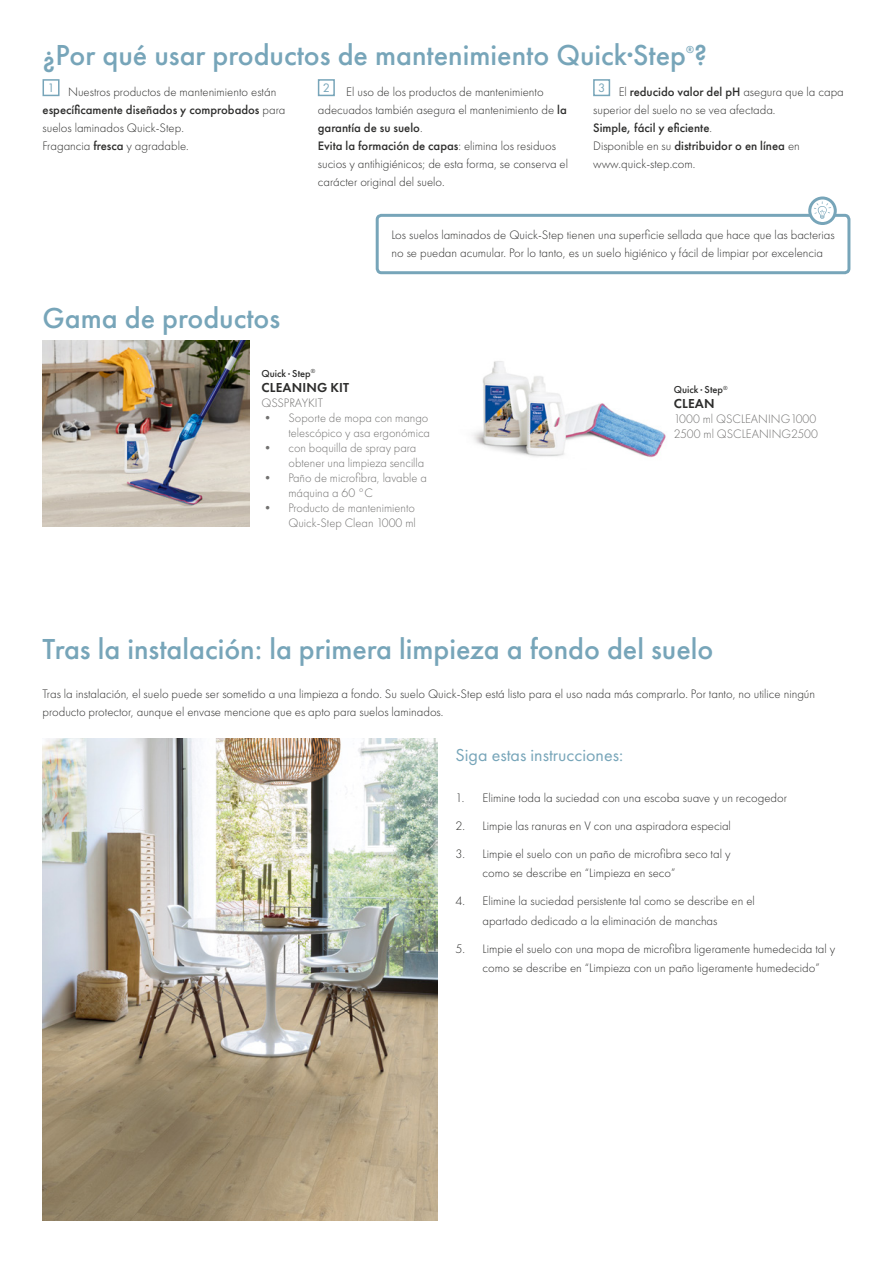
<style>
.page{position:relative;width:893px;height:1263px;background:#fff}
.page>*{position:absolute;margin:0;border:0;box-sizing:border-box;transform-origin:0 0}
.BIG_TITLE_20_25{font:500 30px "Futura PT";color:#77a5b9}
.TITLE_16_30{font:500 30px "Futura PT";color:#77a5b9}
.TITLE_16_30-2{font:18px "Futura PT";color:#77a5b9}
.PRODUCT_NAME{font:600 13.5px "Futura PT";letter-spacing:.01em;color:#2d2d2c}
.Body{font:300 12.75px/18px "Futura PT";color:#2d2d2c}
.PRODUCT_CODE_TEXT{font:300 12.75px/15px "Futura PT";color:#727170;text-align:right}
.TITLE_16_30-3{font:300 12.75px/18px "Futura PT";color:#2d2d2c}
.Body-2{font:500 12.75px "Futura PT";color:#2d2d2c}
.Body-3{font:12.75px "Futura PT";color:#77a5b9}
.QuickStep_7pt{font:500 10.5px "Futura PT";color:#2d2d2c}
.BIG_TITLE_20_25-2{font:600 10.5px "Futura PT";color:#77a5b9}
.s1{font-weight:500}
.s2{font-weight:300}
.s3{font-weight:400;font-size:6px}
</style>
<div class="page">
<img style="left:43px;top:341px;width:206px;height:185px">
<img style="left:472px;top:361px;width:194px;height:97px">
<img style="left:43px;top:738px;width:394px;height:482px">
<div style="left:376px;top:214px;width:474px;height:60px;border:3px solid #77a5b9;border-radius:4px"></div>
<svg style="left:810px;top:198px;width:25px;height:25px"></svg>
<div style="left:808px;top:196px;width:29px;height:29px;border:3px solid #77a5b9;border-radius:50%"></div>
<svg style="left:814px;top:201px;width:17px;height:18px"></svg>
<div style="left:43px;top:79px;width:17px;height:17px;border:2px solid #77a5b9"></div>
<div style="left:318px;top:79px;width:17px;height:17px;border:2px solid #77a5b9"></div>
<div style="left:593px;top:79px;width:17px;height:17px;border:2px solid #77a5b9"></div>
<p class="BIG_TITLE_20_25" style="left:43px;top:37px;width:666px">¿Por qué usar productos de mantenimiento Quick·Step ?</p>
<p class="BIG_TITLE_20_25-2" style="left:686px;top:43px;width:9px">®</p>
<p class="Body-3" style="left:47px;top:81px;width:9px">1</p>
<p class="Body" style="left:43px;top:83px;width:244px;text-indent:26px">Nuestros productos de mantenimiento están <span class="s1">específicamente diseñados y comprobados</span> para suelos laminados Quick-Step.</p>
<p class="Body" style="left:43px;top:137px;width:148px">Fragancia <span class="s1">fresca</span> y agradable.</p>
<p class="BIG_TITLE_20_25" style="left:43px;top:300px;width:239px">Gama de productos</p>
<p class="Body-3" style="left:323px;top:81px;width:9px">2</p>
<p class="Body" style="left:318px;top:83px;width:250px;text-indent:28px">El uso de los productos de mantenimiento adecuados también asegura el mantenimiento de <span class="s1">la garantía de su suelo</span>.</p>
<p class="Body" style="left:318px;top:137px;width:252px"><span class="s1">Evita la formación de capas</span>: elimina los residuos sucios y antihigiénicos; de esta forma, se conserva el carácter original del suelo.</p>
<p class="Body-3" style="left:598px;top:81px;width:9px">3</p>
<p class="Body" style="left:593px;top:83px;width:252px;text-indent:26px">El <span class="s1">reducido valor del pH</span> asegura que la capa superior del suelo no se vea afectada.</p>
<p class="Body-2" style="left:593px;top:120px;width:120px">Simple, fácil y eficiente<span class="s2">.</span></p>
<p class="Body" style="left:593px;top:137px;width:208px">Disponible en su <span class="s1">distribuidor o en línea</span> en www.quick-step.com.</p>
<p class="TITLE_16_30-3" style="left:391px;top:226px;width:445px">Los suelos laminados de Quick-Step tienen una superficie sellada que hace que las bacterias no se puedan acumular. Por lo tanto, es un suelo higiénico y fácil de limpiar por excelencia</p>
<p class="QuickStep_7pt" style="left:261px;top:367px;width:55px">Quick<span class="s3">•</span>Step<sup>®</sup></p>
<p class="PRODUCT_NAME" style="left:262px;top:379px;width:89px">CLEANING KIT</p>
<p class="PRODUCT_CODE_TEXT" style="left:261px;top:395px;width:63px">QSSPRAYKIT</p>
<p class="PRODUCT_CODE_TEXT" style="left:261px;top:410px;width:170px">• Soporte de mopa con mango telescópico y asa ergonómica</p>
<p class="PRODUCT_CODE_TEXT" style="left:288px;top:440px;width:137px;text-align:left;text-indent:-27px">• con boquilla de spray para obtener una limpieza sencilla</p>
<p class="PRODUCT_CODE_TEXT" style="left:288px;top:470px;width:140px;text-align:left;text-indent:-27px">• Paño de microfibra, lavable a máquina a 60 °C</p>
<p class="PRODUCT_CODE_TEXT" style="left:261px;top:500px;width:156px">• Producto de mantenimiento<br>Quick-Step Clean 1000 ml</p>
<p class="QuickStep_7pt" style="left:674px;top:383px;width:55px">Quick<span class="s3">•</span>Step<sup>®</sup></p>
<p class="PRODUCT_NAME" style="left:674px;top:395px;width:42px">CLEAN</p>
<p class="PRODUCT_CODE_TEXT" style="left:674px;top:411px;width:144px">1000 ml QSCLEANING1000</p>
<p class="PRODUCT_CODE_TEXT" style="left:674px;top:426px;width:146px">2500 ml QSCLEANING2500</p>
<p class="TITLE_16_30" style="left:43px;top:631px;width:672px">Tras la instalación: la primera limpieza a fondo del suelo</p>
<p class="Body" style="left:43px;top:685px;width:774px">Tras la instalación, el suelo puede ser sometido a una limpieza a fondo. Su suelo Quick-Step está listo para el uso nada más comprarlo. Por tanto, no utilice ningún producto protector, aunque el envase mencione que es apto para suelos laminados.</p>
<p class="TITLE_16_30-2" style="left:455px;top:744px;width:169px">Siga estas instrucciones:</p>
<p class="Body" style="left:455px;top:789px;width:333px">1. Elimine toda la suciedad con una escoba suave y un recogedor</p>
<p class="Body" style="left:455px;top:817px;width:277px">2. Limpie las ranuras en V con una aspiradora especial</p>
<p class="Body" style="left:482px;top:844px;width:249px;line-height:19.5px;text-indent:-27px">3. Limpie el suelo con un paño de microfibra seco tal y como se describe en “Limpieza en seco”</p>
<p class="Body" style="left:482px;top:891px;width:274px;line-height:19.5px;text-indent:-27px">4. Elimine la suciedad persistente tal como se describe en el apartado dedicado a la eliminación de manchas</p>
<p class="Body" style="left:482px;top:939px;width:354px;line-height:19.5px;text-indent:-27px">5. Limpie el suelo con una mopa de microfibra ligeramente humedecida tal y como se describe en “Limpieza con un paño ligeramente humedecido”</p>
</div>
